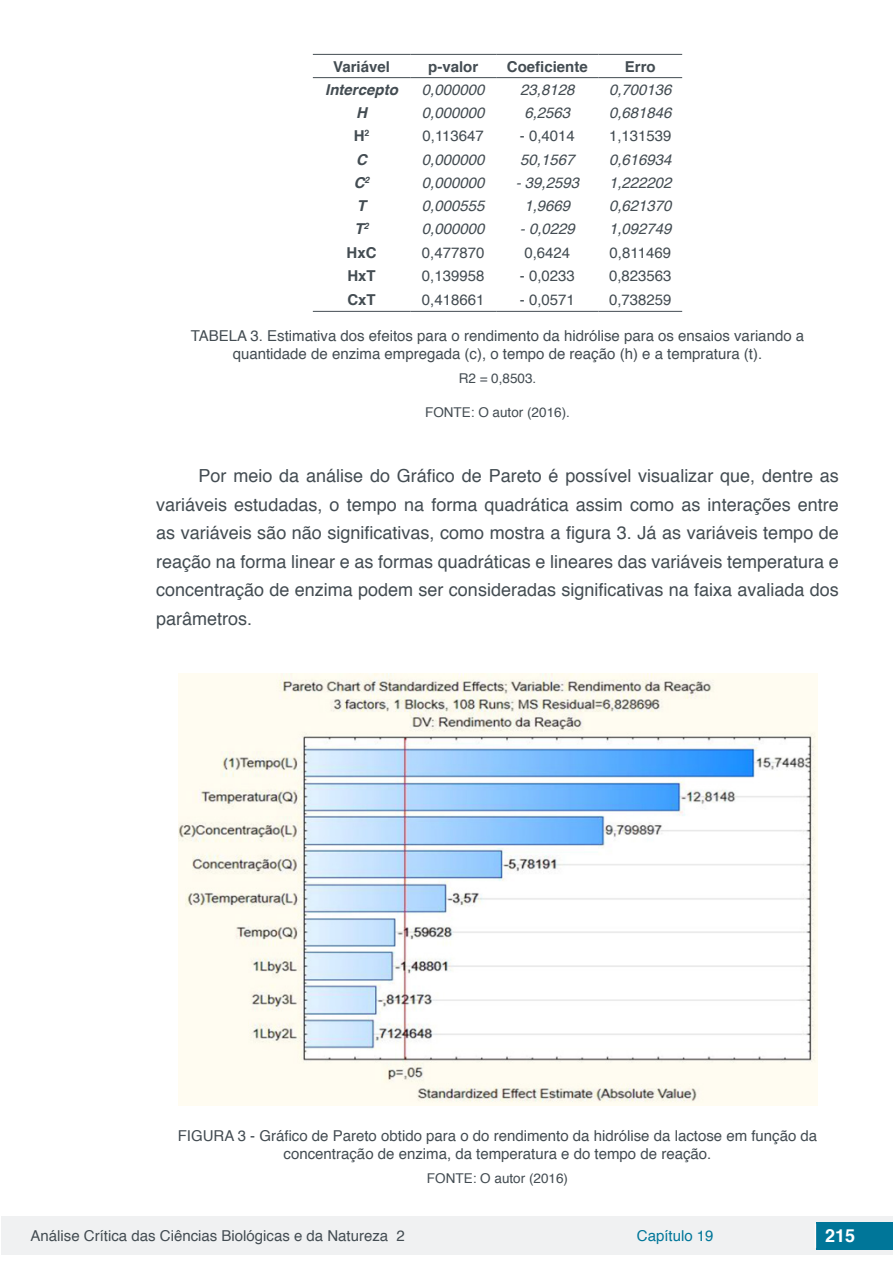
<style>
.page{position:relative;width:893px;height:1263px;background:#fff}
.page>*{position:absolute;margin:0;border:0;box-sizing:border-box;transform-origin:0 0}
.txt{font:18px/28.5px "Helvetica";color:#434c52;text-align:justify}
.t1{font:700 18px "Helvetica";color:#fff}
.info_tab_gra_imag{font:15px/18px "Helvetica";color:#434c52;text-align:center}
.tab_txt_centro{font:italic 15px "Helvetica";color:#434c52}
.tab_txt_centro-2{font:15px "Helvetica";color:#434c52}
.tab_txt_centro-3{font:700 15px "Helvetica";color:#434c52}
.tab_txt_centro-4{font:italic 700 15px "Helvetica";color:#434c52}
.t2{font:15px "Helvetica";color:#007699}
.fonte_tab_gra_imag{font:13.5px "Helvetica";color:#434c52}
</style>
<div class="page">
<div style="left:1px;top:1216px;width:891px;height:38px;background:#f0f1f2"></div>
<div style="left:816px;top:1222px;width:77px;height:27px;background:#007699"></div>
<svg style="left:815px;top:1224px;width:1px;height:24px"></svg>
<hr style="left:313px;top:311px;width:97px;height:1px;background:#434c52">
<hr style="left:410px;top:311px;width:86px;height:1px;background:#434c52">
<hr style="left:496px;top:311px;width:102px;height:1px;background:#434c52">
<hr style="left:598px;top:311px;width:84px;height:1px;background:#434c52">
<hr style="left:313px;top:54px;width:97px;height:1px;background:#434c52">
<hr style="left:410px;top:54px;width:86px;height:1px;background:#434c52">
<hr style="left:496px;top:54px;width:102px;height:1px;background:#434c52">
<hr style="left:598px;top:54px;width:84px;height:1px;background:#434c52">
<hr style="left:313px;top:77px;width:97px;height:1px;background:#434c52">
<hr style="left:410px;top:77px;width:86px;height:1px;background:#434c52">
<hr style="left:496px;top:77px;width:102px;height:1px;background:#434c52">
<hr style="left:598px;top:77px;width:84px;height:1px;background:#434c52">
<img style="left:178px;top:673px;width:639px;height:433px">
<p class="tab_txt_centro-3" style="left:333px;top:54px;width:58px">Variável</p>
<p class="tab_txt_centro-3" style="left:428px;top:54px;width:52px">p-valor</p>
<p class="tab_txt_centro-3" style="left:507px;top:54px;width:82px">Coeficiente</p>
<p class="tab_txt_centro-3" style="left:625px;top:54px;width:32px">Erro</p>
<p class="tab_txt_centro-4" style="left:325px;top:77px;width:74px">Intercepto</p>
<p class="tab_txt_centro" style="left:422px;top:78px;width:64px">0,000000</p>
<p class="tab_txt_centro" style="left:520px;top:78px;width:56px">23,8128</p>
<p class="tab_txt_centro" style="left:609px;top:78px;width:64px">0,700136</p>
<p class="tab_txt_centro-4" style="left:356px;top:101px;width:12px">H</p>
<p class="tab_txt_centro" style="left:422px;top:101px;width:64px">0,000000</p>
<p class="tab_txt_centro" style="left:524px;top:101px;width:47px">6,2563</p>
<p class="tab_txt_centro" style="left:609px;top:101px;width:64px">0,681846</p>
<p class="tab_txt_centro-3" style="left:354px;top:124px;width:17px">H<sup>2</sup></p>
<p class="tab_txt_centro-2" style="left:423px;top:125px;width:63px">0,113647</p>
<p class="tab_txt_centro-2" style="left:520px;top:125px;width:57px">- 0,4014</p>
<p class="tab_txt_centro-2" style="left:609px;top:125px;width:64px">1,131539</p>
<p class="tab_txt_centro-4" style="left:356px;top:147px;width:12px">C</p>
<p class="tab_txt_centro" style="left:422px;top:148px;width:64px">0,000000</p>
<p class="tab_txt_centro" style="left:520px;top:148px;width:56px">50,1567</p>
<p class="tab_txt_centro" style="left:609px;top:148px;width:64px">0,616934</p>
<p class="tab_txt_centro-4" style="left:354px;top:170px;width:17px">C<sup>2</sup></p>
<p class="tab_txt_centro" style="left:422px;top:171px;width:64px">0,000000</p>
<p class="tab_txt_centro" style="left:516px;top:171px;width:65px">- 39,2593</p>
<p class="tab_txt_centro" style="left:609px;top:171px;width:64px">1,222202</p>
<p class="tab_txt_centro-4" style="left:357px;top:194px;width:11px">T</p>
<p class="tab_txt_centro" style="left:422px;top:194px;width:64px">0,000555</p>
<p class="tab_txt_centro" style="left:524px;top:194px;width:47px">1,9669</p>
<p class="tab_txt_centro" style="left:609px;top:194px;width:64px">0,621370</p>
<p class="tab_txt_centro-4" style="left:355px;top:217px;width:16px">T<sup>2</sup></p>
<p class="tab_txt_centro" style="left:422px;top:217px;width:64px">0,000000</p>
<p class="tab_txt_centro" style="left:520px;top:217px;width:57px">- 0,0229</p>
<p class="tab_txt_centro" style="left:609px;top:217px;width:64px">1,092749</p>
<p class="tab_txt_centro-3" style="left:347px;top:240px;width:31px">HxC</p>
<p class="tab_txt_centro-2" style="left:422px;top:241px;width:64px">0,477870</p>
<p class="tab_txt_centro-2" style="left:524px;top:241px;width:47px">0,6424</p>
<p class="tab_txt_centro-2" style="left:610px;top:241px;width:63px">0,811469</p>
<p class="tab_txt_centro-3" style="left:347px;top:263px;width:30px">HxT</p>
<p class="tab_txt_centro-2" style="left:422px;top:264px;width:64px">0,139958</p>
<p class="tab_txt_centro-2" style="left:520px;top:264px;width:57px">- 0,0233</p>
<p class="tab_txt_centro-2" style="left:609px;top:264px;width:64px">0,823563</p>
<p class="tab_txt_centro-3" style="left:347px;top:287px;width:30px">CxT</p>
<p class="tab_txt_centro-2" style="left:422px;top:288px;width:64px">0,418661</p>
<p class="tab_txt_centro-2" style="left:520px;top:288px;width:57px">- 0,0571</p>
<p class="tab_txt_centro-2" style="left:609px;top:288px;width:64px">0,738259</p>
<p class="info_tab_gra_imag" style="left:191px;top:327px;width:615px">TABELA 3. Estimativa dos efeitos para o rendimento da hidrólise para os ensaios variando a quantidade de enzima empregada (c), o tempo de reação (h) e a tempratura (t).</p>
<p class="fonte_tab_gra_imag" style="left:459px;top:368px;width:79px">R2 = 0,8503.</p>
<p class="fonte_tab_gra_imag" style="left:425px;top:401px;width:146px">FONTE: O autor (2016).</p>
<p class="txt" style="left:156px;top:462px;width:684px;text-indent:43px">Por meio da análise do Gráfico de Pareto é possível visualizar que, dentre as variáveis estudadas, o tempo na forma quadrática assim como as interações entre as variáveis são não significativas, como mostra a figura 3. Já as variáveis tempo de reação na forma linear e as formas quadráticas e lineares das variáveis temperatura e concentração de enzima podem ser consideradas significativas na faixa avaliada dos parâmetros.</p>
<p class="info_tab_gra_imag" style="left:178px;top:1127px;width:641px">FIGURA 3 - Gráfico de Pareto obtido para o do rendimento da hidrólise da lactose em função da concentração de enzima, da temperatura e do tempo de reação.</p>
<p class="fonte_tab_gra_imag" style="left:427px;top:1168px;width:143px">FONTE: O autor (2016)</p>
<p class="info_tab_gra_imag" style="left:31px;top:1227px;width:376px">Análise Crítica das Ciências Biológicas e da Natureza 2</p>
<p class="t2" style="left:637px;top:1224px;width:78px">Capítulo 19</p>
<p class="t1" style="left:825px;top:1221px;width:32px">215</p>
</div>
